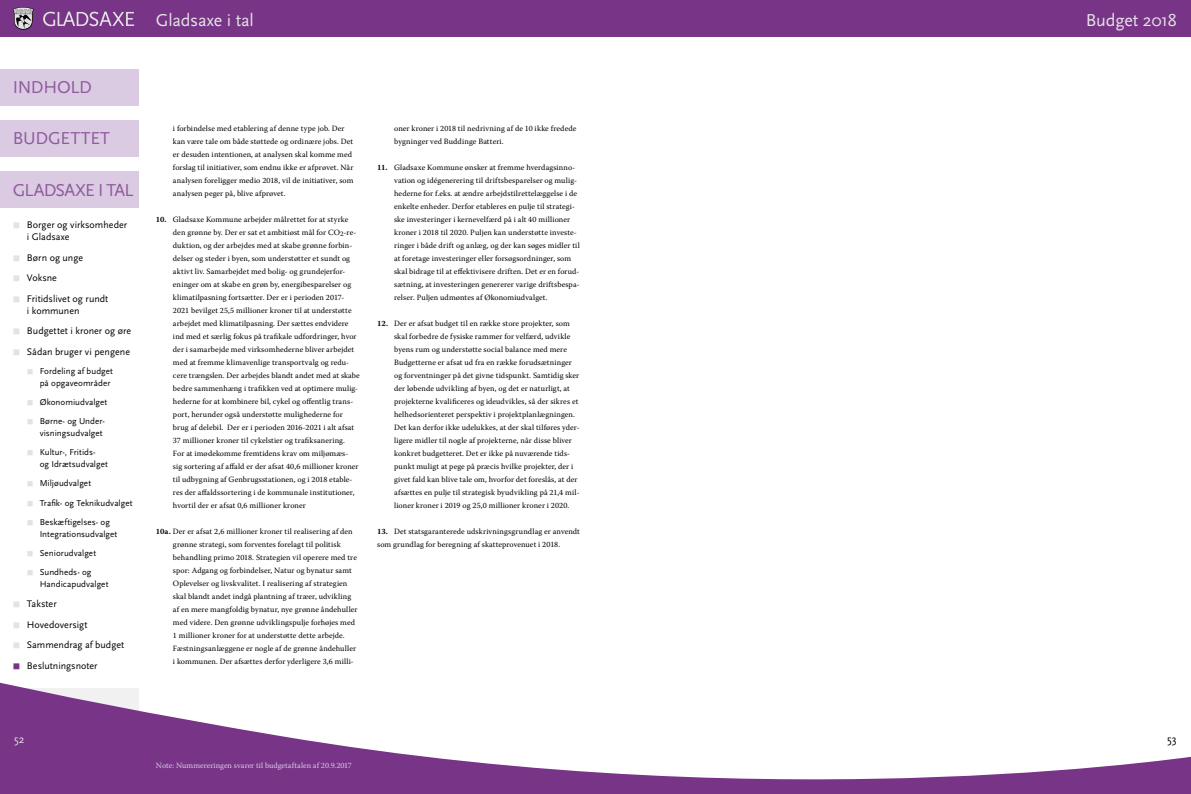
<style>
.page{position:relative;width:1191px;height:794px;background:#fff}
.page>*{position:absolute;margin:0;border:0;box-sizing:border-box;transform-origin:0 0}
.t1{font:18px "Scala Sans";letter-spacing:-.01em;color:#e3e3e3}
.t2{font:18px "Scala Sans";letter-spacing:-.015em;color:#905a9d}
.t3{font:18px "Scala Sans";letter-spacing:-.04em;color:#905a9d}
.t4{font:11.5px "Scala Sans";color:#e3e3e3}
.t5{font:11.5px "Scala Sans";color:#000}
.t6{font:10px/12px "Scala Sans";color:#000}
.Menu_tekst_niv__1{font:10px "Wingdings";color:#783487}
.t7{font:9px/12px "Scala Sans";letter-spacing:.005em;color:#000}
.Note___Bemærkning{font:8px/13px "Warnock Pro";letter-spacing:.01em;color:#000}
.Note___Bemærkning-2{font:8px "Warnock Pro";letter-spacing:.005em;color:#dacbe3}
.s1{color:#e3e3e3}
.s2{font-weight:700}
</style>
<div class="page">
<div style="left:0;top:0;width:1191px;height:37px;background:#783487"></div>
<svg style="left:0;top:682px;width:1191px;height:112px"></svg>
<div style="left:0;top:69px;width:139px;height:37px;background:#dacbe3"></div>
<div style="left:0;top:120px;width:139px;height:37px;background:#dacbe3"></div>
<div style="left:0;top:171px;width:139px;height:37px;background:#dacbe3"></div>
<svg style="left:13px;top:7px;width:21px;height:23px"></svg>
<svg style="left:43px;top:12px;width:91px;height:14px"></svg>
<h1 class="t2" style="left:13px;top:78px;width:81px">INDHOLD</h1>
<h1 class="t2" style="left:13px;top:129px;width:99px">BUDGETTET</h1>
<h1 class="t3" style="left:13px;top:180px;width:122px">GLADSAXE I TAL</h1>
<p class="t6" style="left:27px;top:219px;width:102px;text-indent:-14px"><span class="s1">■</span> Borger og virksomheder i Gladsaxe</p>
<p class="t6" style="left:13px;top:252px;width:72px"><span class="s1">■</span> Børn og unge</p>
<p class="t6" style="left:13px;top:272px;width:46px"><span class="s1">■</span> Voksne</p>
<p class="t6" style="left:27px;top:293px;width:83px;text-indent:-14px"><span class="s1">■</span> Fritidslivet og rundt i kommunen</p>
<p class="t6" style="left:13px;top:325px;width:120px"><span class="s1">■</span> Budgettet i kroner og øre</p>
<p class="t6" style="left:13px;top:346px;width:119px"><span class="s1">■</span> Sådan bruger vi pengene</p>
<p class="t7" style="left:27px;top:365px;width:88px;text-align:right"><span class="s1">■</span> Fordeling af budget på opgaveområder</p>
<p class="t7" style="left:27px;top:396px;width:82px"><span class="s1">■</span> Økonomiudvalget</p>
<p class="t7" style="left:27px;top:415px;width:79px;text-align:right"><span class="s1">■</span> Børne- og Under&shy;visningsudvalget</p>
<p class="t7" style="left:40px;top:446px;width:70px;text-indent:-13px"><span class="s1">■</span> Kultur-, Fritids-<br>og Idrætsudvalget</p>
<p class="t7" style="left:27px;top:478px;width:66px"><span class="s1">■</span> Miljøudvalget</p>
<p class="t7" style="left:27px;top:497px;width:107px"><span class="s1">■</span> Trafik- og Teknikudvalget</p>
<p class="t7" style="left:40px;top:516px;width:79px;text-indent:-13px"><span class="s1">■</span> Beskæftigelses- og<br>Integrationsudvalget</p>
<p class="t7" style="left:27px;top:547px;width:71px"><span class="s1">■</span> Seniorudvalget</p>
<p class="t7" style="left:40px;top:566px;width:70px;text-indent:-13px"><span class="s1">■</span> Sundheds- og<br>Handicapudvalget</p>
<p class="t6" style="left:13px;top:598px;width:46px"><span class="s1">■</span> Takster</p>
<p class="t6" style="left:13px;top:619px;width:76px"><span class="s1">■</span> Hovedoversigt</p>
<p class="t6" style="left:27px;top:635px;width:99px;line-height:20.5px;text-indent:-14px"><span class="s1">■</span> Sammendrag af budget<br>Beslutningsnoter</p>
<p class="Menu_tekst_niv__1" style="left:13px;top:661px;width:9px">■</p>
<h1 class="t1" style="left:156px;top:10px;width:99px">Gladsaxe i tal</h1>
<h1 class="t1" style="left:1085px;top:10px;width:93px">Budget 2018</h1>
<p class="Note___Bemærkning" style="left:173px;top:121px;width:182px">i forbindelse med etablering af denne type job. Der kan være tale om både støttede og ordinære jobs. Det er desuden intentionen, at analysen skal komme med forslag til initiativer, som endnu ikke er afprøvet. Når analysen foreligger medio 2018, vil de initiativer, som analysen peger på, blive afprøvet.</p>
<p class="Note___Bemærkning" style="left:173px;top:212px;width:188px;text-indent:-17px"><span class="s2">10.</span> Gladsaxe Kommune arbejder målrettet for at styrke den grønne by. Der er sat et ambitiøst mål for CO<sub>2</sub>-re&shy;duktion, og der arbejdes med at skabe grønne forbin&shy;delser og steder i byen, som understøtter et sundt og aktivt liv. Samarbejdet med bolig- og grundejerfor&shy;eninger om at skabe en grøn by, energibesparelser og klimatilpasning fortsætter. Der er i perioden 2017- 2021 bevilget 25,5 millioner kroner til at understøtte arbejdet med klimatilpasning. Der sættes endvidere ind med et særlig fokus på trafikale udfordringer, hvor der i samarbejde med virksomhederne bliver arbejdet med at fremme klimavenlige transportvalg og redu&shy;cere trængslen. Der arbejdes blandt andet med at skabe bedre sammenhæng i trafikken ved at optimere mulig&shy;hederne for at kombinere bil, cykel og offentlig trans&shy;port, herunder også understøtte mulighederne for brug af delebil. Der er i perioden 2016-2021 i alt afsat 37 millioner kroner til cykelstier og trafiksanering.<br>For at imødekomme fremtidens krav om miljømæs-<br>sig sortering af affald er der afsat 40,6 millioner kroner til udbygning af Genbrugsstationen, og i 2018 etable&shy;res der affaldssortering i de kommunale institutioner, hvortil der er afsat 0,6 millioner kroner</p>
<p class="Note___Bemærkning" style="left:173px;top:524px;width:186px;text-indent:-17px"><span class="s2">10a.</span> Der er afsat 2,6 millioner kroner til realisering af den grønne strategi, som forventes forelagt til politisk behandling primo 2018. Strategien vil operere med tre spor: Adgang og forbindelser, Natur og bynatur samt Oplevelser og livskvalitet. I realisering af strategien skal blandt andet indgå plantning af træer, udvikling af en mere mangfoldig bynatur, nye grønne åndehuller med videre. Den grønne udviklingspulje forhøjes med 1 millioner kroner for at understøtte dette arbejde.<br>Fæstningsanlæggene er nogle af de grønne åndehuller i kommunen. Der afsættes derfor yderligere 3,6 milli-</p>
<p class="Note___Bemærkning" style="left:394px;top:121px;width:184px">oner kroner i 2018 til nedrivning af de 10 ikke fredede bygninger ved Buddinge Batteri.</p>
<p class="Note___Bemærkning" style="left:394px;top:160px;width:187px;text-indent:-17px"><span class="s2">11.</span> Gladsaxe Kommune ønsker at fremme hverdagsinno&shy;vation og idégenerering til driftsbesparelser og mulig&shy;hederne for f.eks. at ændre arbejdstilrettelæggelse i de enkelte enheder. Derfor etableres en pulje til strategi&shy;ske investeringer i kernevelfærd på i alt 40 millioner kroner i 2018 til 2020. Puljen kan understøtte investe&shy;ringer i både drift og anlæg, og der kan søges midler til at foretage investeringer eller forsøgsordninger, som skal bidrage til at effektivisere driften. Det er en forud&shy;sætning, at investeringen genererer varige driftsbespa&shy;relser. Puljen udmøntes af Økonomiudvalget.</p>
<p class="Note___Bemærkning" style="left:394px;top:316px;width:187px;text-indent:-17px"><span class="s2">12.</span> Der er afsat budget til en række store projekter, som skal forbedre de fysiske rammer for velfærd, udvikle byens rum og understøtte social balance med mere Budgetterne er afsat ud fra en række forudsætninger og forventninger på det givne tidspunkt. Samtidig sker der løbende udvikling af byen, og det er naturligt, at projekterne kvalificeres og ideudvikles, så der sikres et helhedsorienteret perspektiv i projektplanlægningen.<br>Det kan derfor ikke udelukkes, at der skal tilføres yder&shy;ligere midler til nogle af projekterne, når disse bliver konkret budgetteret. Det er ikke på nuværende tids&shy;punkt muligt at pege på præcis hvilke projekter, der i givet fald kan blive tale om, hvorfor det foreslås, at der afsættes en pulje til strategisk byudvikling på 21,4 mil&shy;lioner kroner i 2019 og 25,0 millioner kroner i 2020.</p>
<p class="Note___Bemærkning" style="left:377px;top:524px;width:204px"><span class="s2">13.</span> Det statsgaranterede udskrivningsgrundlag er anvendt som grundlag for beregning af skatteprovenuet i 2018.</p>
<h2 class="t4" style="left:14px;top:733px;width:12px">52</h2>
<h2 class="t5" style="left:1167px;top:733px;width:11px">53</h2>
<p class="Note___Bemærkning-2" style="left:156px;top:760px;width:197px">Note: Nummereringen svarer til budgetaftalen af 20.9.2017</p>
</div>
